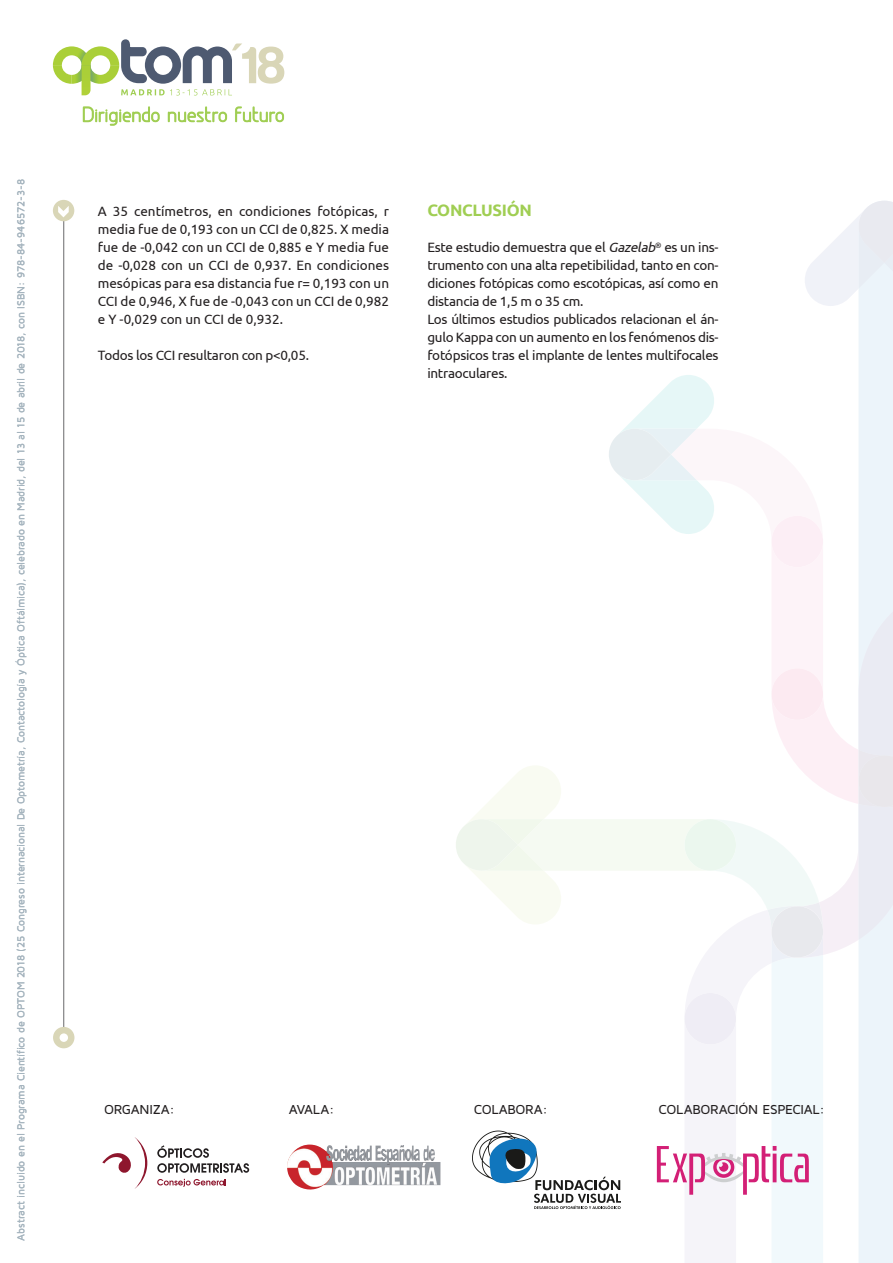
<style>
.page{position:relative;width:893px;height:1263px;background:#fff}
.page>*{position:absolute;margin:0;border:0;box-sizing:border-box;transform-origin:0 0}
.t1{font:19.65px "Greyscale Basic";color:#a0ce53}
.t2{font:700 16.5px "Ubuntu";letter-spacing:-.02em;color:#a0ce53}
.t3{font:13.5px/18px "Ubuntu";letter-spacing:-.02em;color:#231f20;text-align:justify}
.t4{font:500 13.5px "Maven Pro";letter-spacing:-.025em;color:#231f20}
.t5{font:500 10.5px "Maven Pro";letter-spacing:-.015em;color:#a5b4be}
.s1{font-style:italic}
</style>
<div class="page">
<hr style="left:63px;top:209px;width:1px;height:828px;background:#69696c">
<div style="left:53px;top:200px;width:21px;height:21px;background:#d9d6b7;border-radius:50%"></div>
<svg style="left:58px;top:206px;width:11px;height:11px"></svg>
<div style="left:53px;top:1027px;width:21px;height:21px;background:#d9d6b7;border-radius:50%"></div>
<div style="left:60px;top:1033px;width:8px;height:9px;background:#fff;border-radius:50%"></div>
<svg style="left:53px;top:39px;width:231px;height:56px"></svg>
<svg style="left:83px;top:106px;width:77px;height:20px"></svg>
<svg style="left:168px;top:106px;width:59px;height:16px"></svg>
<svg style="left:235px;top:106px;width:49px;height:16px"></svg>
<svg style="left:157px;top:1145px;width:92px;height:28px"></svg>
<svg style="left:157px;top:1179px;width:69px;height:8px"></svg>
<svg style="left:102px;top:1137px;width:45px;height:52px"></svg>
<img style="left:287px;top:1144px;width:153px;height:46px">
<svg style="left:456px;top:201px;width:437px;height:1062px"></svg>
<p class="t5" style="left:14px;top:1240px;width:1063px;rotate:-90deg">ABSTRACT INCLUIDO EN EL PROGRAMA CIENTÍFICO DE OPTOM 2018 (25 CONGRESO INTERNACIONAL DE OPTOMETRÍA, CONTACTOLOGÍA Y ÓPTICA OFTÁLMICA), CELEBRADO EN MADRID, DEL 13 AL 15 DE ABRIL DE 2018, CON ISBN: 978-84-946572-3-8</p>
<h1 class="t1" style="left:82px;top:103px;width:204px">Dirigiendo nuestro futuro</h1>
<p class="t3" style="left:98px;top:202px;width:293px">A 35 centímetros, en condiciones fotópicas, r media fue de 0,193 con un CCI de 0,825. X media fue de -0,042 con un CCI de 0,885 e Y media fue de -0,028 con un CCI de 0,937. En condiciones mesópicas para esa distancia fue r= 0,193 con un CCI de 0,946, X fue de -0,043 con un CCI de 0,982 e Y -0,029 con un CCI de 0,932.</p>
<p class="t3" style="left:98px;top:346px;width:213px">Todos los CCI resultaron con p&lt;0,05.</p>
<p class="t2" style="left:427px;top:200px;width:106px">CONCLUSIÓN</p>
<p class="t3" style="left:427px;top:238px;width:293px;text-align:left">Este estudio demuestra que el <span class="s1">Gazelab</span><sup>®</sup> es un ins&shy;trumento con una alta repetibilidad, tanto en con&shy;diciones fotópicas como escotópicas, así como en distancia de 1,5 m o 35 cm.<br>Los últimos estudios publicados relacionan el án&shy;gulo Kappa con un aumento en los fenómenos dis&shy;fotópsicos tras el implante de lentes multifocales intraoculares.</p>
<p class="t4" style="left:104px;top:1101px;width:72px">ORGANIZA:</p>
<p class="t4" style="left:289px;top:1101px;width:47px">AVALA:</p>
<p class="t4" style="left:474px;top:1101px;width:76px">COLABORA:</p>
<p class="t4" style="left:659px;top:1101px;width:10px">COLABORACIÓN</p>
<p class="t4" style="left:762px;top:1101px;width:38px">ESPECIAL</p>
<p class="t4" style="left:819px;top:1101px;width:7px">:</p>
</div>
